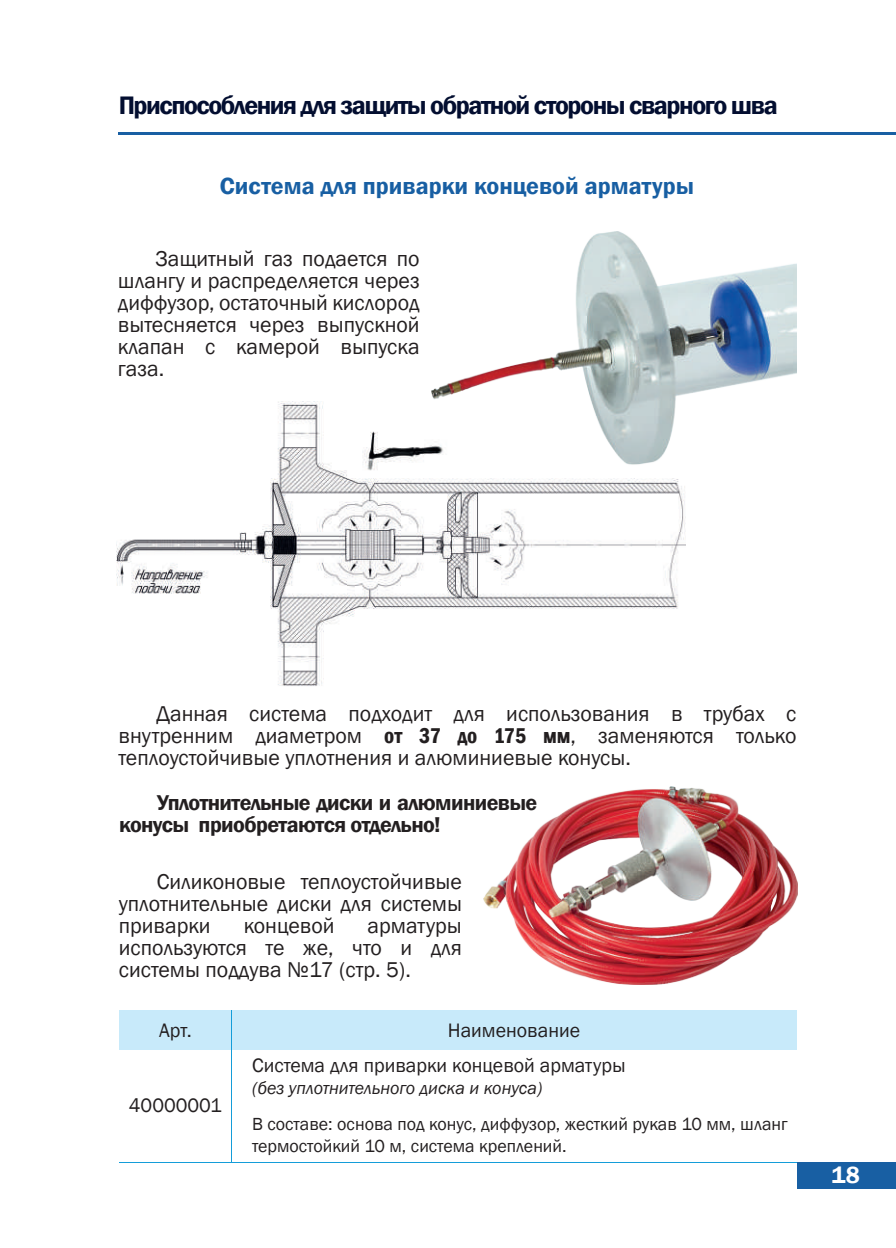
<style>
.page{position:relative;width:896px;height:1248px;background:#fff}
.page>*{position:absolute;margin:0;border:0;box-sizing:border-box;transform-origin:0 0}
.t1{font:600 26px "Franklin Gothic";letter-spacing:-.055em;color:#030e30}
.t2{font:600 24px "Franklin Gothic";color:#185fa3}
.t3{font:600 24px "Franklin Gothic";color:#fff}
.t4{font:22px/22px "Franklin Gothic";color:#231f20;text-align:justify}
.t5{font:600 22px/22px "Franklin Gothic";letter-spacing:-.025em;color:#231f20}
.t6{font:20px "Franklin Gothic";color:#231f20}
.t7{font:18px/22px "Franklin Gothic";color:#231f20}
.t8{font:italic 18px "Franklin Gothic";color:#231f20}
.s1{font-weight:600;font-stretch:condensed}
</style>
<div class="page">
<div style="left:797px;top:1162px;width:99px;height:26px;background:#185fa3"></div>
<hr style="left:118px;top:132px;width:778px;height:2px;background:#185fa3">
<div style="left:119px;top:1009px;width:677px;height:40px;background:#c8eafa"></div>
<hr style="left:119px;top:1161px;width:677px;height:1px;background:#149dd9">
<hr style="left:232px;top:1009px;width:1px;height:153px;background:#149dd9">
<img style="left:117px;top:401px;width:568px;height:285px">
<img style="left:483px;top:786px;width:314px;height:198px">
<img style="left:431px;top:232px;width:365px;height:237px">
<p class="t1" style="left:119px;top:89px;width:660px">Приспособления для защиты обратной стороны сварного шва</p>
<p class="t2" style="left:220px;top:171px;width:475px">Система для приварки концевой арматуры</p>
<p class="t4" style="left:118px;top:248px;width:303px;text-indent:38px">Защитный газ подается по шлангу и распределяется через диффузор, остаточный кислород вытесняется через выпускной клапан с камерой выпуска газа.</p>
<p class="t4" style="left:119px;top:703px;width:679px;text-indent:38px">Данная система подходит для использования в трубах с внутренним диаметром <span class="s1">от 37 до 175 мм</span>, заменяются только теплоустойчивые уплотнения и алюминиевые конусы.</p>
<p class="t5" style="left:119px;top:791px;width:420px;text-indent:38px">Уплотнительные диски и алюминиевые конусы приобретаются отдельно!</p>
<p class="t4" style="left:119px;top:871px;width:345px;text-indent:38px">Силиконовые теплоустойчивые уплотнительные диски для системы приварки</p>
<p class="t4" style="left:244px;top:915px;width:92px">концевой</p>
<p class="t4" style="left:119px;top:915px;width:345px;text-indent:249px">арматуры используются те же, что и для системы поддува №17 (стр. 5).</p>
<p class="t6" style="left:159px;top:1017px;width:34px">Арт.</p>
<p class="t6" style="left:129px;top:1093px;width:95px">40000001</p>
<p class="t6" style="left:448px;top:1017px;width:134px">Наименование</p>
<p class="t6" style="left:252px;top:1053px;width:375px">Система для приварки концевой арматуры</p>
<p class="t8" style="left:252px;top:1077px;width:292px">(без уплотнительного диска и конуса)</p>
<p class="t7" style="left:252px;top:1113px;width:537px">В составе: основа под конус, диффузор, жесткий рукав 10 мм, шланг термостойкий 10 м, система креплений.</p>
<p class="t3" style="left:831px;top:1159px;width:30px">18</p>
</div>
